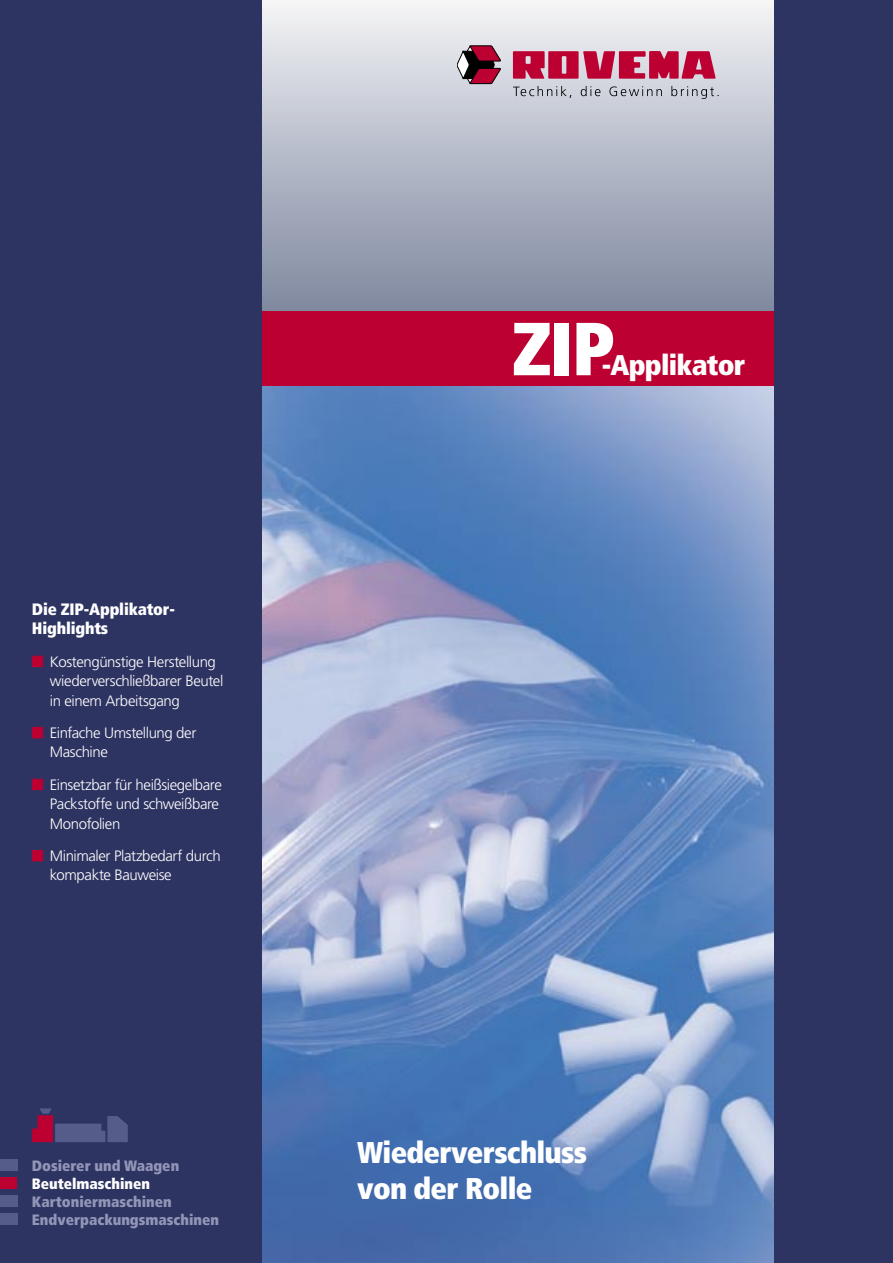
<style>
.page{position:relative;width:893px;height:1263px;background:#fff}
.page>*{position:absolute;margin:0;border:0;box-sizing:border-box;transform-origin:0 0}
.t1{font:900 condensed 75px "Frutiger";color:#fff}
.t2{font:900 condensed 30px/36px "Frutiger";letter-spacing:-.025em;color:#fff}
.t3{font:900 condensed 28.5px "Frutiger";letter-spacing:-.025em;color:#fff}
.t4{font:900 condensed 16.5px/19.5px "Frutiger";letter-spacing:-.01em;color:#fff}
.t5{font:300 15px/19.5px "Frutiger";letter-spacing:-.03em;color:#fff}
.t6{font:900 condensed 15px/18px "Frutiger";color:#9295b7}
.t7{font:900 condensed 15px "Frutiger";color:#fff}
.s1{color:#bc0031}
</style>
<div class="page">
<img style="left:261px;top:386px;width:513px;height:877px">
<div style="left:0;top:0;width:893px;height:332px;background:linear-gradient(to bottom,#f3f4f7,#768098)"></div>
<div style="left:261px;top:311px;width:513px;height:75px;background:#bc0031"></div>
<svg style="left:513px;top:51px;width:203px;height:28px;background:#c3385e"></svg>
<svg style="left:457px;top:46px;width:44px;height:38px;background:#884659"></svg>
<svg style="left:513px;top:86px;width:206px;height:13px;background:#b6b9c2"></svg>
<div style="left:774px;top:0;width:119px;height:1263px;background:#2e3461"></div>
<div style="left:0;top:0;width:261px;height:1263px;background:#2e3461"></div>
<div style="left:32px;top:656px;width:11px;height:11px;border:1px solid #bc0031"></div>
<div style="left:32px;top:727px;width:11px;height:11px;border:1px solid #bc0031"></div>
<div style="left:32px;top:779px;width:11px;height:11px;border:1px solid #bc0031"></div>
<div style="left:32px;top:850px;width:11px;height:11px;border:1px solid #bc0031"></div>
<div style="left:0;top:1159px;width:17px;height:12px;background:#555c8a"></div>
<svg style="left:0;top:1177px;width:17px;height:12px"></svg>
<div style="left:0;top:1195px;width:17px;height:12px;background:#555c8a"></div>
<div style="left:0;top:1213px;width:17px;height:11px;background:#555c8a"></div>
<svg style="left:32px;top:1108px;width:96px;height:34px"></svg>
<p class="t4" style="left:32px;top:599px;width:145px">Die ZIP-Applikator-<br>Highlights</p>
<p class="t5" style="left:50px;top:652px;width:175px;text-indent:-18px"><span class="s1">■</span> Kostengünstige Herstellung wiederverschließbarer Beutel in einem Ar beits gang</p>
<p class="t5" style="left:50px;top:723px;width:148px;text-indent:-18px"><span class="s1">■</span> Einfache Umstellung der<br>Maschine</p>
<p class="t5" style="left:50px;top:775px;width:174px;text-indent:-18px"><span class="s1">■</span> Einsetzbar für heißsiegelbare<br>Pack stof fe und schweiß ba re<br>Monofolien</p>
<p class="t5" style="left:50px;top:846px;width:172px;text-indent:-18px"><span class="s1">■</span> Mi ni ma ler Platz be darf durch kom pak te Bau wei se</p>
<p class="t6" style="left:32px;top:1156px;width:149px">Dosierer und Waagen</p>
<p class="t7" style="left:32px;top:1174px;width:120px">Beutelmaschinen</p>
<p class="t6" style="left:32px;top:1192px;width:189px">Kartoniermaschinen<br>Endverpackungsmaschinen</p>
<h1 class="t1" style="left:512px;top:303px;width:105px">ZIP</h1>
<h3 class="t3" style="left:602px;top:348px;width:145px">-Applikator</h3>
<h2 class="t2" style="left:357px;top:1134px;width:231px">Wiederverschluss von der Rolle</h2>
</div>
